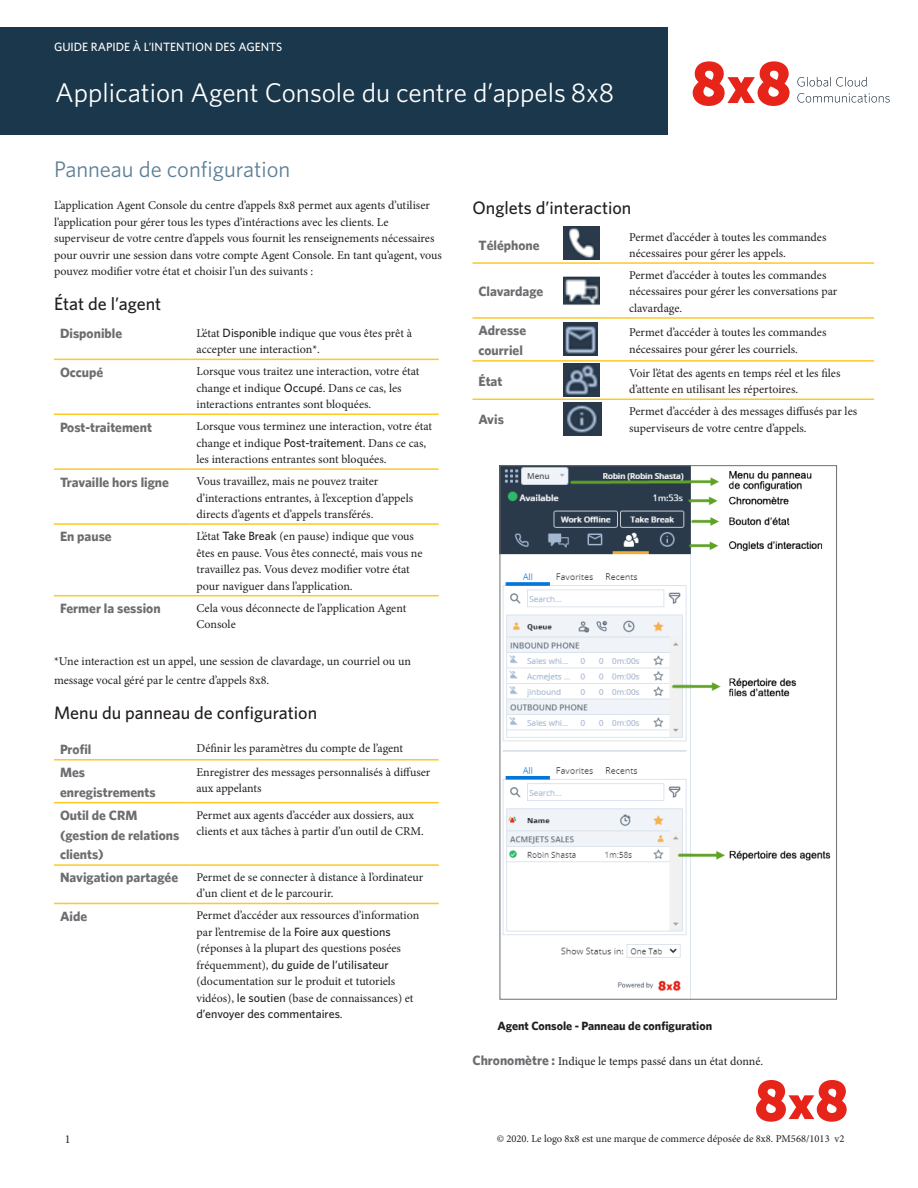
<style>
.page{position:relative;width:918px;height:1188px;background:#fff}
.page>*{position:absolute;margin:0;border:0;box-sizing:border-box;transform-origin:0 0}
.Title_White{font:27px "Whitney";color:#fff}
.t1{font:22.5px "Whitney";color:#5c7f95}
.Head2{font:500 18px "Whitney";color:#231f20}
.Head3{font:700 13.5px/19.5px "Whitney";color:#6c6d70}
.Body9_Table{font:12px/16.5px "Minion Pro";color:#231f20}
.Body9{font:12px/19.5px "Minion Pro";color:#231f20}
.Body9-2{font:700 12px "Whitney";color:#231f20}
.Document_Type_8_Gray{font:500 12px "Whitney";color:#fff}
.Subhead_10_Red_Regul{font:12px "Minion Pro";color:#231f20}
.Legal_7_Black_Regula{font:10.5px "Minion Pro";color:#231f20}
.s1{font-family:"Whitney";font-weight:500}
.s2{font-family:"Whitney";font-weight:700;font-size:13.5px;color:#6c6d70}
</style>
<div class="page">
<hr style="left:54px;top:359px;width:136px;height:1px;background:#fec827">
<hr style="left:190px;top:359px;width:249px;height:1px;background:#fec827">
<hr style="left:54px;top:414px;width:136px;height:1px;background:#fec827">
<hr style="left:190px;top:414px;width:249px;height:1px;background:#fec827">
<hr style="left:54px;top:468px;width:136px;height:2px;background:#fec827">
<hr style="left:190px;top:468px;width:249px;height:2px;background:#fec827">
<hr style="left:54px;top:523px;width:136px;height:2px;background:#fec827">
<hr style="left:190px;top:523px;width:249px;height:2px;background:#fec827">
<hr style="left:54px;top:595px;width:136px;height:1px;background:#fec827">
<hr style="left:190px;top:595px;width:249px;height:1px;background:#fec827">
<hr style="left:54px;top:759px;width:136px;height:2px;background:#fec827">
<hr style="left:190px;top:759px;width:249px;height:2px;background:#fec827">
<hr style="left:54px;top:802px;width:136px;height:1px;background:#fec827">
<hr style="left:190px;top:802px;width:249px;height:1px;background:#fec827">
<hr style="left:54px;top:864px;width:136px;height:2px;background:#fec827">
<hr style="left:190px;top:864px;width:249px;height:2px;background:#fec827">
<hr style="left:54px;top:903px;width:136px;height:1px;background:#fec827">
<hr style="left:190px;top:903px;width:249px;height:1px;background:#fec827">
<hr style="left:472px;top:262px;width:96px;height:2px;background:#fec827">
<hr style="left:568px;top:262px;width:55px;height:2px;background:#fec827">
<hr style="left:623px;top:262px;width:251px;height:2px;background:#fec827">
<hr style="left:472px;top:317px;width:96px;height:2px;background:#fec827">
<hr style="left:568px;top:317px;width:55px;height:2px;background:#fec827">
<hr style="left:623px;top:317px;width:251px;height:2px;background:#fec827">
<hr style="left:472px;top:360px;width:96px;height:2px;background:#fec827">
<hr style="left:568px;top:360px;width:55px;height:2px;background:#fec827">
<hr style="left:623px;top:360px;width:251px;height:2px;background:#fec827">
<hr style="left:472px;top:399px;width:96px;height:1px;background:#fec827">
<hr style="left:568px;top:399px;width:55px;height:1px;background:#fec827">
<hr style="left:623px;top:399px;width:251px;height:1px;background:#fec827">
<img style="left:502px;top:467px;width:329px;height:531px">
<div style="left:0;top:28px;width:668px;height:107px;background:#1a374b"></div>
<svg style="left:693px;top:61px;width:97px;height:45px"></svg>
<svg style="left:797px;top:77px;width:70px;height:10px"></svg>
<svg style="left:797px;top:93px;width:93px;height:10px"></svg>
<img style="left:563px;top:227px;width:37px;height:32px">
<img style="left:563px;top:276px;width:37px;height:29px">
<img style="left:563px;top:323px;width:35px;height:33px">
<img style="left:563px;top:363px;width:37px;height:33px">
<img style="left:563px;top:402px;width:38px;height:33px">
<svg style="left:756px;top:1080px;width:91px;height:42px"></svg>
<p class="Document_Type_8_Gray" style="left:54px;top:39px;width:230px">GUIDE RAPIDE À L’INTENTION DES AGENTS</p>
<p class="Title_White" style="left:55px;top:75px;width:561px">Application Agent Console du centre d’appels 8x8</p>
<h1 class="t1" style="left:54px;top:154px;width:238px">Panneau de configuration</h1>
<p class="Body9_Table" style="left:54px;top:197px;width:390px">L’application Agent Console du centre d’appels 8x8 permet aux agents d’utiliser l’application pour gérer tous les types d’intéractions avec les clients. Le superviseur de votre centre d’appels vous fournit les renseignements nécessaires pour ouvrir une session dans votre compte Agent Console. En tant qu’agent, vous pouvez modifier votre état et choisir l’un des suivants :</p>
<p class="Head2" style="left:54px;top:292px;width:109px">État de l’agent</p>
<p class="Head3" style="left:60px;top:323px;width:64px">Disponible</p>
<p class="Body9_Table" style="left:196px;top:325px;width:217px">L’état <span class="s1">Disponible</span> indique que vous êtes prêt à accepter une interaction*.</p>
<p class="Head3" style="left:60px;top:362px;width:45px">Occupé</p>
<p class="Body9_Table" style="left:196px;top:363px;width:225px">Lorsque vous traitez une interaction, votre état change et indique <span class="s1">Occupé</span>. Dans ce cas, les interactions entrantes sont bloquées.</p>
<p class="Head3" style="left:60px;top:417px;width:93px">Post-traitement</p>
<p class="Body9_Table" style="left:196px;top:418px;width:237px">Lorsque vous terminez une interaction, votre état change et indique <span class="s1">Post-traitement</span>. Dans ce cas, les interactions entrantes sont bloquées.</p>
<p class="Head3" style="left:60px;top:472px;width:111px">Travaille hors ligne</p>
<p class="Body9_Table" style="left:196px;top:473px;width:218px">Vous travaillez, mais ne pouvez traiter d’interactions entrantes, à l’exception d’appels directs d’agents et d’appels transférés.</p>
<p class="Head3" style="left:60px;top:527px;width:53px">En pause</p>
<p class="Body9_Table" style="left:196px;top:528px;width:227px">L’état <span class="s1">Take Break</span> (en pause) indique que vous êtes en pause. Vous êtes connecté, mais vous ne travaillez pas. Vous devez modifier votre état pour naviguer dans l’application.</p>
<p class="Head3" style="left:60px;top:598px;width:102px">Fermer la session</p>
<p class="Body9_Table" style="left:196px;top:600px;width:211px">Cela vous déconnecte de l’application Agent<br>Console</p>
<p class="Body9" style="left:54px;top:651px;width:358px">*Une interaction est un appel, une session de clavardage, un courriel ou un message vocal géré par le centre d’appels 8x8.</p>
<h2 class="Head2" style="left:54px;top:700px;width:265px">Menu du panneau de configuration</h2>
<p class="Head3" style="left:60px;top:739px;width:33px">Profil</p>
<p class="Body9_Table" style="left:196px;top:740px;width:208px">Définir les paramètres du compte de l’agent</p>
<p class="Head3" style="left:60px;top:762px;width:97px">Mes enregistrements</p>
<p class="Body9_Table" style="left:196px;top:764px;width:235px">Enregistrer des messages personnalisés à diffuser aux appelants</p>
<p class="Head3" style="left:60px;top:805px;width:121px">Outil de CRM (gestion de relations clients)</p>
<p class="Body9_Table" style="left:196px;top:807px;width:229px">Permet aux agents d’accéder aux dossiers, aux clients et aux tâches à partir d’un outil de CRM.</p>
<p class="Head3" style="left:60px;top:868px;width:120px">Navigation partagée</p>
<p class="Body9_Table" style="left:196px;top:869px;width:228px">Permet de se connecter à distance à l’ordinateur d’un client et de le parcourir.</p>
<p class="Head3" style="left:60px;top:906px;width:29px">Aide</p>
<p class="Body9_Table" style="left:196px;top:907px;width:224px">Permet d’accéder aux ressources d’information par l’entremise de la <span class="s1">Foire aux questions </span>(réponses à la plupart des questions posées fréquemment), <span class="s1">du guide de l’utilisateur </span>(documentation sur le produit et tutoriels vidéos), <span class="s1">le soutien</span> (base de connaissances) et <span class="s1">d’envoyer des commentaires</span>.</p>
<p class="Head2" style="left:472px;top:195px;width:160px">Onglets d’interaction</p>
<p class="Head3" style="left:478px;top:235px;width:63px">Téléphone</p>
<p class="Body9_Table" style="left:629px;top:229px;width:199px">Permet d’accéder à toutes les commandes nécessaires pour gérer les appels.</p>
<p class="Head3" style="left:478px;top:281px;width:66px">Clavardage</p>
<p class="Body9_Table" style="left:629px;top:267px;width:210px">Permet d’accéder à toutes les commandes nécessaires pour gérer les conversations par clavardage.</p>
<p class="Head3" style="left:478px;top:321px;width:49px">Adresse courriel</p>
<p class="Body9_Table" style="left:629px;top:324px;width:199px">Permet d’accéder à toutes les commandes nécessaires pour gérer les courriels.</p>
<p class="Head3" style="left:478px;top:371px;width:25px">État</p>
<p class="Body9_Table" style="left:629px;top:365px;width:213px">Voir l’état des agents en temps réel et les files d’attente en utilisant les répertoires.</p>
<p class="Head3" style="left:478px;top:409px;width:27px">Avis</p>
<p class="Body9_Table" style="left:629px;top:403px;width:230px">Permet d’accéder à des messages diffusés par les superviseurs de votre centre d’appels.</p>
<p class="Body9-2" style="left:497px;top:1019px;width:216px">Agent Console - Panneau de configuration</p>
<p class="Body9" style="left:472px;top:1051px;width:292px"><span class="s2">Chronomètre :</span> Indique le temps passé dans un état donné.</p>
<p class="Subhead_10_Red_Regul" style="left:65px;top:1131px;width:7px">1</p>
<p class="Legal_7_Black_Regula" style="left:497px;top:1131px;width:349px">© 2020. Le logo 8x8 est une marque de commerce déposée de 8x8. PM568/1013 v2</p>
</div>
